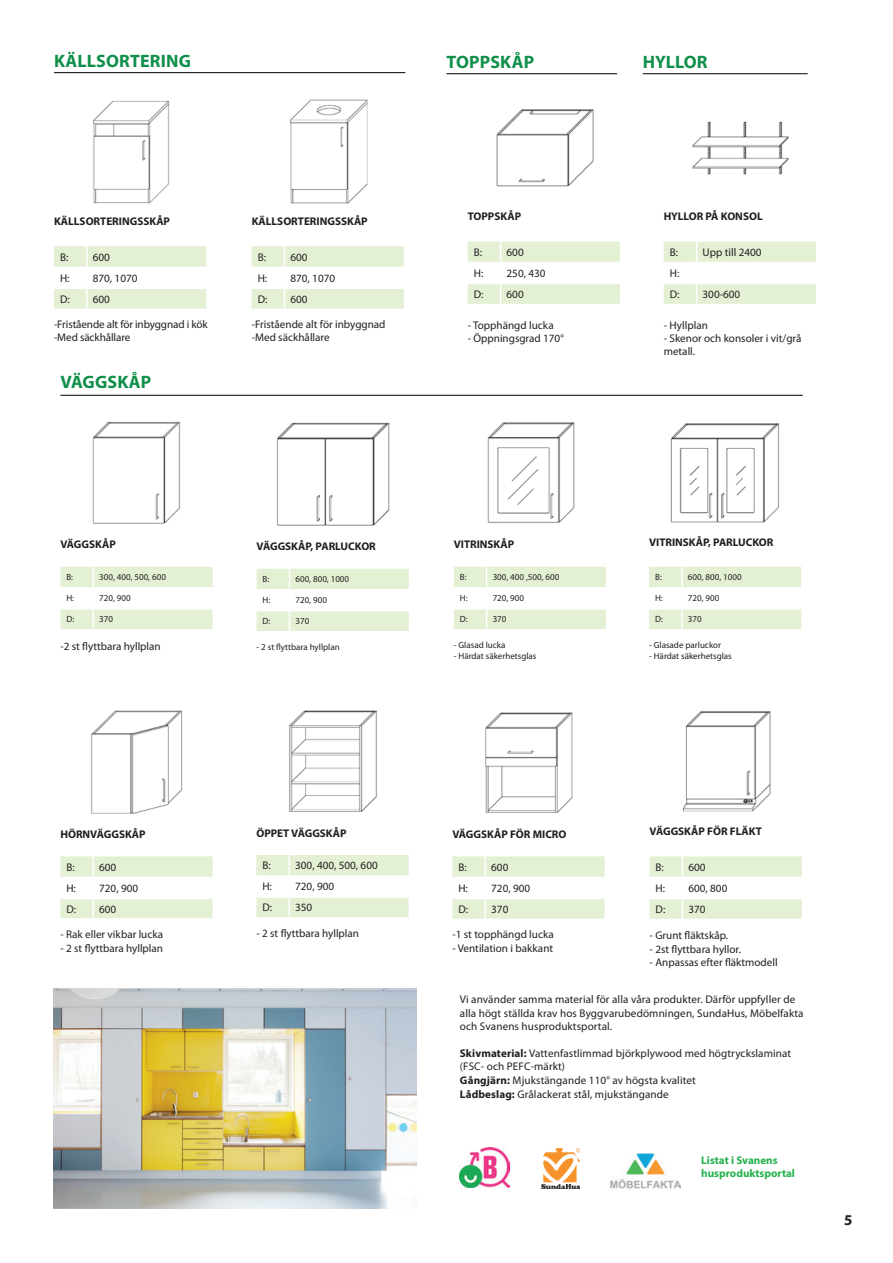
<style>
.page{position:relative;width:893px;height:1263px;background:#fff}
.page>*{position:absolute;margin:0;border:0;box-sizing:border-box;transform-origin:0 0}
.t1{font:700 18px "Myriad Pro";letter-spacing:.01em;color:#0f8f4a}
.t2{font:700 15px "Myriad Pro";color:#231f20}
.t3{font:11.1px/13.4px "Myriad Pro";color:#231f20}
.t4{font:700 11.1px "Myriad Pro";color:#231f20}
.t5{font:700 11.1px/13.4px "Myriad Pro";color:#23b24b}
.t6{font:9px "Myriad Pro";color:#231f20}
.s1{font-weight:700}
</style>
<div class="page">
<img style="left:92px;top:421px;width:89px;height:103px">
<svg style="left:60px;top:567px;width:153px;height:62px"></svg>
<img style="left:276px;top:422px;width:114px;height:104px">
<svg style="left:257px;top:569px;width:152px;height:62px"></svg>
<img style="left:487px;top:422px;width:88px;height:101px">
<svg style="left:454px;top:567px;width:152px;height:62px"></svg>
<img style="left:670px;top:423px;width:110px;height:100px">
<svg style="left:649px;top:567px;width:152px;height:62px"></svg>
<img style="left:91px;top:710px;width:92px;height:105px">
<svg style="left:60px;top:856px;width:153px;height:62px"></svg>
<img style="left:485px;top:712px;width:88px;height:101px">
<svg style="left:452px;top:856px;width:153px;height:63px"></svg>
<hr style="left:484px;top:856px;width:2px;height:21px;background:#fff">
<hr style="left:452px;top:877px;width:33px;height:1px;background:#fff">
<hr style="left:485px;top:877px;width:120px;height:1px;background:#fff">
<hr style="left:484px;top:878px;width:2px;height:20px;background:#fff">
<hr style="left:452px;top:898px;width:33px;height:1px;background:#fff">
<hr style="left:485px;top:898px;width:120px;height:1px;background:#fff">
<hr style="left:484px;top:899px;width:2px;height:20px;background:#fff">
<hr style="left:60px;top:395px;width:743px;height:1px;background:#000001">
<img style="left:682px;top:711px;width:89px;height:101px">
<svg style="left:650px;top:856px;width:152px;height:63px"></svg>
<img style="left:289px;top:710px;width:88px;height:102px">
<svg style="left:256px;top:855px;width:153px;height:62px"></svg>
<img style="left:692px;top:121px;width:97px;height:54px">
<svg style="left:664px;top:242px;width:152px;height:62px"></svg>
<hr style="left:446px;top:73px;width:171px;height:1px;background:#000001">
<img style="left:496px;top:109px;width:98px;height:78px">
<svg style="left:468px;top:242px;width:152px;height:62px"></svg>
<hr style="left:643px;top:73px;width:165px;height:1px;background:#000001">
<img style="left:92px;top:100px;width:78px;height:104px">
<svg style="left:54px;top:246px;width:152px;height:63px"></svg>
<hr style="left:86px;top:246px;width:2px;height:21px;background:#fff">
<hr style="left:54px;top:267px;width:33px;height:1px;background:#fff">
<hr style="left:87px;top:267px;width:119px;height:1px;background:#fff">
<hr style="left:86px;top:268px;width:2px;height:20px;background:#fff">
<hr style="left:54px;top:288px;width:33px;height:1px;background:#fff">
<hr style="left:87px;top:288px;width:119px;height:1px;background:#fff">
<hr style="left:86px;top:289px;width:2px;height:20px;background:#fff">
<img style="left:290px;top:99px;width:78px;height:105px">
<svg style="left:252px;top:246px;width:152px;height:63px"></svg>
<hr style="left:54px;top:72px;width:351px;height:1px;background:#000001">
<img style="left:53px;top:988px;width:363px;height:220px">
<img style="left:460px;top:1148px;width:50px;height:40px">
<img style="left:542px;top:1148px;width:37px;height:40px">
<img style="left:611px;top:1153px;width:70px;height:36px">
<h1 class="t1" style="left:54px;top:49px;width:138px">KÄLLSORTERING</h1>
<h1 class="t1" style="left:446px;top:50px;width:89px">TOPPSKÅP</h1>
<h1 class="t1" style="left:643px;top:50px;width:66px">HYLLOR</h1>
<p class="t4" style="left:54px;top:214px;width:118px">KÄLLSORTERINGSSKÅP</p>
<p class="t3" style="left:60px;top:250px;width:10px">B:</p>
<p class="t3" style="left:93px;top:250px;width:19px">600</p>
<p class="t3" style="left:60px;top:271px;width:11px">H:</p>
<p class="t3" style="left:93px;top:271px;width:46px">870, 1070</p>
<p class="t3" style="left:60px;top:292px;width:11px">D:</p>
<p class="t3" style="left:93px;top:292px;width:19px">600</p>
<p class="t3" style="left:54px;top:317px;width:155px">-Fristående alt för inbyggnad i kök -Med säckhållare</p>
<p class="t4" style="left:252px;top:214px;width:118px">KÄLLSORTERINGSSKÅP</p>
<p class="t3" style="left:258px;top:250px;width:10px">B:</p>
<p class="t3" style="left:290px;top:250px;width:19px">600</p>
<p class="t3" style="left:258px;top:271px;width:11px">H:</p>
<p class="t3" style="left:290px;top:271px;width:46px">870, 1070</p>
<p class="t3" style="left:258px;top:292px;width:11px">D:</p>
<p class="t3" style="left:290px;top:292px;width:19px">600</p>
<p class="t3" style="left:252px;top:317px;width:135px">-Fristående alt för inbyggnad -Med säckhållare</p>
<p class="t4" style="left:468px;top:209px;width:55px">TOPPSKÅP</p>
<p class="t3" style="left:474px;top:245px;width:10px">B:</p>
<p class="t3" style="left:507px;top:245px;width:19px">600</p>
<p class="t3" style="left:474px;top:266px;width:11px">H:</p>
<p class="t3" style="left:507px;top:266px;width:40px">250, 430</p>
<p class="t3" style="left:474px;top:287px;width:11px">D:</p>
<p class="t3" style="left:507px;top:287px;width:19px">600</p>
<p class="t3" style="left:468px;top:318px;width:87px">- Topphängd lucka</p>
<p class="t3" style="left:468px;top:331px;width:98px">- Öppningsgrad 170°</p>
<p class="t4" style="left:664px;top:209px;width:100px">HYLLOR PÅ KONSOL</p>
<p class="t3" style="left:670px;top:245px;width:10px">B:</p>
<p class="t3" style="left:703px;top:245px;width:60px">Upp till 2400</p>
<p class="t3" style="left:670px;top:262px;width:11px;line-height:21px">H:<br>D:</p>
<p class="t3" style="left:703px;top:287px;width:39px">300-600</p>
<p class="t3" style="left:664px;top:318px;width:46px">- Hyllplan</p>
<p class="t3" style="left:664px;top:331px;width:139px">- Skenor och konsoler i vit/grå metall.</p>
<h1 class="t1" style="left:60px;top:371px;width:92px">VÄGGSKÅP</h1>
<p class="t4" style="left:60px;top:537px;width:57px">VÄGGSKÅP</p>
<p class="t6" style="left:66px;top:571px;width:8px">B:</p>
<p class="t6" style="left:99px;top:571px;width:68px">300, 400, 500, 600</p>
<p class="t6" style="left:66px;top:592px;width:9px">H:</p>
<p class="t6" style="left:99px;top:592px;width:33px">720, 900</p>
<p class="t6" style="left:66px;top:613px;width:9px">D:</p>
<p class="t6" style="left:99px;top:613px;width:15px">370</p>
<p class="t3" style="left:60px;top:639px;width:102px">-2 st flyttbara hyllplan</p>
<p class="t4" style="left:257px;top:539px;width:121px">VÄGGSKÅP, PARLUCKOR</p>
<p class="t6" style="left:263px;top:573px;width:8px">B:</p>
<p class="t6" style="left:295px;top:573px;width:55px">600, 800, 1000</p>
<p class="t6" style="left:263px;top:594px;width:9px">H:</p>
<p class="t6" style="left:295px;top:594px;width:33px">720, 900</p>
<p class="t6" style="left:263px;top:615px;width:9px">D:</p>
<p class="t6" style="left:295px;top:615px;width:15px">370</p>
<p class="t6" style="left:257px;top:641px;width:85px">- 2 st flyttbara hyllplan</p>
<p class="t4" style="left:454px;top:537px;width:62px">VITRINSKÅP</p>
<p class="t6" style="left:460px;top:571px;width:8px">B:</p>
<p class="t6" style="left:493px;top:571px;width:68px">300, 400 ,500, 600</p>
<p class="t6" style="left:460px;top:592px;width:9px">H:</p>
<p class="t6" style="left:493px;top:592px;width:33px">720, 900</p>
<p class="t6" style="left:460px;top:613px;width:9px">D:</p>
<p class="t6" style="left:493px;top:613px;width:15px">370</p>
<p class="t6" style="left:454px;top:639px;width:53px">- Glasad lucka</p>
<p class="t6" style="left:454px;top:650px;width:84px">- Härdat säkerhetsglas</p>
<p class="t4" style="left:649px;top:535px;width:126px">VITRINSKÅP, PARLUCKOR</p>
<p class="t6" style="left:655px;top:571px;width:8px">B:</p>
<p class="t6" style="left:688px;top:571px;width:55px">600, 800, 1000</p>
<p class="t6" style="left:655px;top:592px;width:9px">H:</p>
<p class="t6" style="left:688px;top:592px;width:33px">720, 900</p>
<p class="t6" style="left:655px;top:613px;width:9px">D:</p>
<p class="t6" style="left:688px;top:613px;width:15px">370</p>
<p class="t6" style="left:649px;top:639px;width:73px">- Glasade parluckor</p>
<p class="t6" style="left:649px;top:650px;width:84px">- Härdat säkerhetsglas</p>
<p class="t4" style="left:60px;top:827px;width:87px">HÖRNVÄGGSKÅP</p>
<p class="t3" style="left:66px;top:860px;width:10px">B:</p>
<p class="t3" style="left:99px;top:860px;width:19px">600</p>
<p class="t3" style="left:66px;top:881px;width:11px">H:</p>
<p class="t3" style="left:99px;top:881px;width:40px">720, 900</p>
<p class="t3" style="left:66px;top:902px;width:11px">D:</p>
<p class="t3" style="left:99px;top:902px;width:19px">600</p>
<p class="t3" style="left:60px;top:927px;width:104px">- Rak eller vikbar lucka</p>
<p class="t3" style="left:60px;top:941px;width:104px">- 2 st flyttbara hyllplan</p>
<p class="t4" style="left:256px;top:825px;width:92px">ÖPPET VÄGGSKÅP</p>
<p class="t3" style="left:262px;top:859px;width:10px">B:</p>
<p class="t3" style="left:295px;top:859px;width:84px">300, 400, 500, 600</p>
<p class="t3" style="left:262px;top:880px;width:11px">H:</p>
<p class="t3" style="left:295px;top:880px;width:40px">720, 900</p>
<p class="t3" style="left:262px;top:901px;width:11px">D:</p>
<p class="t3" style="left:295px;top:901px;width:19px">350</p>
<p class="t3" style="left:256px;top:926px;width:104px">- 2 st flyttbara hyllplan</p>
<p class="t4" style="left:452px;top:827px;width:116px">VÄGGSKÅP FÖR MICRO</p>
<p class="t3" style="left:458px;top:860px;width:10px">B:</p>
<p class="t3" style="left:491px;top:860px;width:19px">600</p>
<p class="t3" style="left:458px;top:881px;width:11px">H:</p>
<p class="t3" style="left:491px;top:881px;width:40px">720, 900</p>
<p class="t3" style="left:458px;top:902px;width:11px">D:</p>
<p class="t3" style="left:491px;top:902px;width:19px">370</p>
<p class="t3" style="left:452px;top:927px;width:103px">-1 st topphängd lucka</p>
<p class="t3" style="left:452px;top:941px;width:102px">- Ventilation i bakkant</p>
<p class="t4" style="left:650px;top:824px;width:114px">VÄGGSKÅP FÖR FLÄKT</p>
<p class="t3" style="left:656px;top:860px;width:10px">B:</p>
<p class="t3" style="left:688px;top:860px;width:19px">600</p>
<p class="t3" style="left:656px;top:881px;width:11px">H:</p>
<p class="t3" style="left:688px;top:881px;width:40px">600, 800</p>
<p class="t3" style="left:656px;top:902px;width:11px">D:</p>
<p class="t3" style="left:688px;top:902px;width:19px">370</p>
<p class="t3" style="left:650px;top:929px;width:80px">- Grunt fläktskåp.</p>
<p class="t3" style="left:650px;top:942px;width:93px">- 2st flyttbara hyllor.</p>
<p class="t3" style="left:650px;top:955px;width:130px">- Anpassas efter fläktmodell</p>
<p class="t3" style="left:460px;top:993px;width:345px">Vi använder samma material för alla våra produkter. Därför uppfyller de alla högt ställda krav hos Byggvarubedömningen, SundaHus, Möbelfakta och Svanens husproduktsportal.</p>
<p class="t3" style="left:460px;top:1046px;width:333px"><span class="s1">Skivmaterial:</span> Vattenfastlimmad björkplywood med högtryckslaminat (FSC- och PEFC-märkt)<br><span class="s1">Gångjärn:</span> Mjukstängande 110° av högsta kvalitet</p>
<p class="t3" style="left:460px;top:1087px;width:210px"><span class="s1">Lådbeslag:</span> Grålackerat stål, mjukstängande</p>
<p class="t5" style="left:701px;top:1153px;width:95px">Listat i Svanens husproduktsportal</p>
<h2 class="t2" style="left:844px;top:1210px;width:10px">5</h2>
</div>
